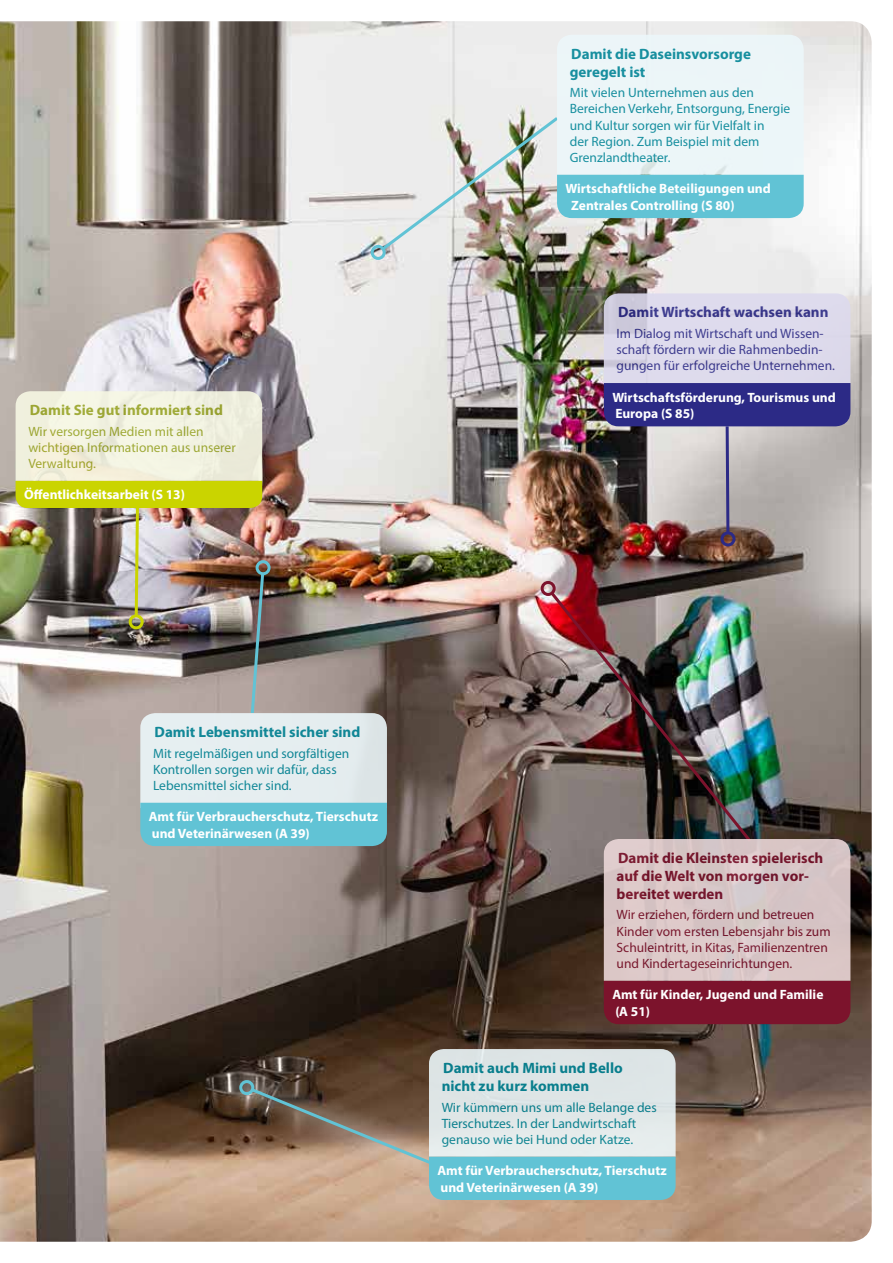
<style>
.page{position:relative;width:893px;height:1263px;background:#fff}
.page>*{position:absolute;margin:0;border:0;box-sizing:border-box;transform-origin:0 0}
.t1{font:700 15px/18px "Myriad Pro";color:#008597}
.t2{font:700 15px/18px "Myriad Pro";color:#7c132c}
.t3{font:700 15px "Myriad Pro";color:#2c2a86}
.t4{font:700 15px "Myriad Pro";color:#99a525}
.t5{font:13.5px/16.2px "Myriad Pro";color:#008597}
.t6{font:700 13.5px/16.2px "Myriad Pro";color:#fff}
.t7{font:13.5px/16.2px "Myriad Pro";color:#7c132c}
.t8{font:13.5px/16.2px "Myriad Pro";color:#2c2a86}
.t9{font:13.5px/16.2px "Myriad Pro";color:#99a525}
</style>
<div class="page">
<img style="left:0;top:21px;width:872px;height:1221px">
<div style="left:371px;top:245px;width:15px;height:15px;border:3px solid #61c3d5;border-radius:50%"></div>
<img style="left:548px;top:589px;width:206px;height:256px">
<div style="left:541px;top:581px;width:15px;height:15px;border:3px solid #7c132c;border-radius:50%"></div>
<svg style="left:379px;top:35px;width:425px;height:218px;background:#d1dfe0"></svg>
<img style="left:16px;top:391px;width:371px;height:455px">
<svg style="left:604px;top:839px;width:246px;height:185px;background:#c29ca2"></svg>
<div style="left:216px;top:1057px;width:236px;height:129px;background:#fff;opacity:.75"></div>
<div style="left:239px;top:1080px;width:15px;height:15px;border:3px solid #61c3d5;border-radius:50%"></div>
<svg style="left:248px;top:1049px;width:428px;height:151px;background:#a5ada8"></svg>
<svg style="left:604px;top:293px;width:246px;height:243px;background:#a49fb5"></svg>
<div style="left:720px;top:531px;width:15px;height:15px;border:3px solid #2c2a86;border-radius:50%"></div>
<p class="t4" style="left:30px;top:400px;width:195px">Damit Sie gut informiert sind</p>
<p class="t9" style="left:28px;top:423px;width:209px">Wir versorgen Medien mit allen wichtigen Informationen aus unserer<br>Verwaltung.</p>
<p class="t6" style="left:24px;top:486px;width:162px">Öffentlichkeitsarbeit (S 13)</p>
<p class="t1" style="left:570px;top:44px;width:183px">Damit die Daseinsvorsorge geregelt ist</p>
<p class="t5" style="left:570px;top:84px;width:222px">Mit vielen Unternehmen aus den<br>Bereichen Verkehr, Entsorgung, Energie und Kultur sorgen wir für Vielfalt in<br>der Region. Zum Beispiel mit dem<br>Grenzlandtheater.</p>
<p class="t6" style="left:571px;top:180px;width:201px;text-indent:-6px">Wirtschaftliche Beteiligungen und<br>Zentrales Controlling (S 80)</p>
<p class="t3" style="left:618px;top:303px;width:212px">Damit Wirtschaft wachsen kann</p>
<p class="t8" style="left:617px;top:325px;width:220px">Im Dialog mit Wirtschaft und Wissen&shy;schaft fördern wir die Rahmenbedin&shy;gungen für erfolgreiche Unternehmen.</p>
<p class="t6" style="left:612px;top:389px;width:225px">Wirtschaftsförderung, Tourismus und<br>Europa (S 85)</p>
<p class="t1" style="left:155px;top:722px;width:207px">Damit Lebensmittel sicher sind</p>
<p class="t5" style="left:153px;top:745px;width:198px">Mit regelmäßigen und sorgfältigen<br>Kontrollen sorgen wir dafür, dass<br>Lebensmittel sicher sind.</p>
<p class="t6" style="left:149px;top:808px;width:231px">Amt für Verbraucherschutz, Tierschutz und Veterinärwesen (A 39)</p>
<p class="t2" style="left:617px;top:848px;width:208px">Damit die Kleinsten spielerisch auf die Welt von morgen vor&shy;bereitet werden</p>
<p class="t7" style="left:617px;top:907px;width:215px">Wir erziehen, fördern und betreuen Kinder vom ersten Lebensjahr bis zum Schuleintritt, in Kitas, Familienzentren und Kindertageseinrichtungen.</p>
<p class="t6" style="left:612px;top:986px;width:213px">Amt für Kinder, Jugend und Familie (A 51)</p>
<p class="t1" style="left:442px;top:1058px;width:183px">Damit auch Mimi und Bello nicht zu kurz kommen</p>
<p class="t5" style="left:442px;top:1099px;width:216px">Wir kümmern uns um alle Belange des<br>Tierschutzes. In der Landwirtschaft genauso wie bei Hund oder Katze.</p>
<p class="t6" style="left:437px;top:1162px;width:231px">Amt für Verbraucherschutz, Tierschutz und Veterinärwesen (A 39)</p>
</div>
